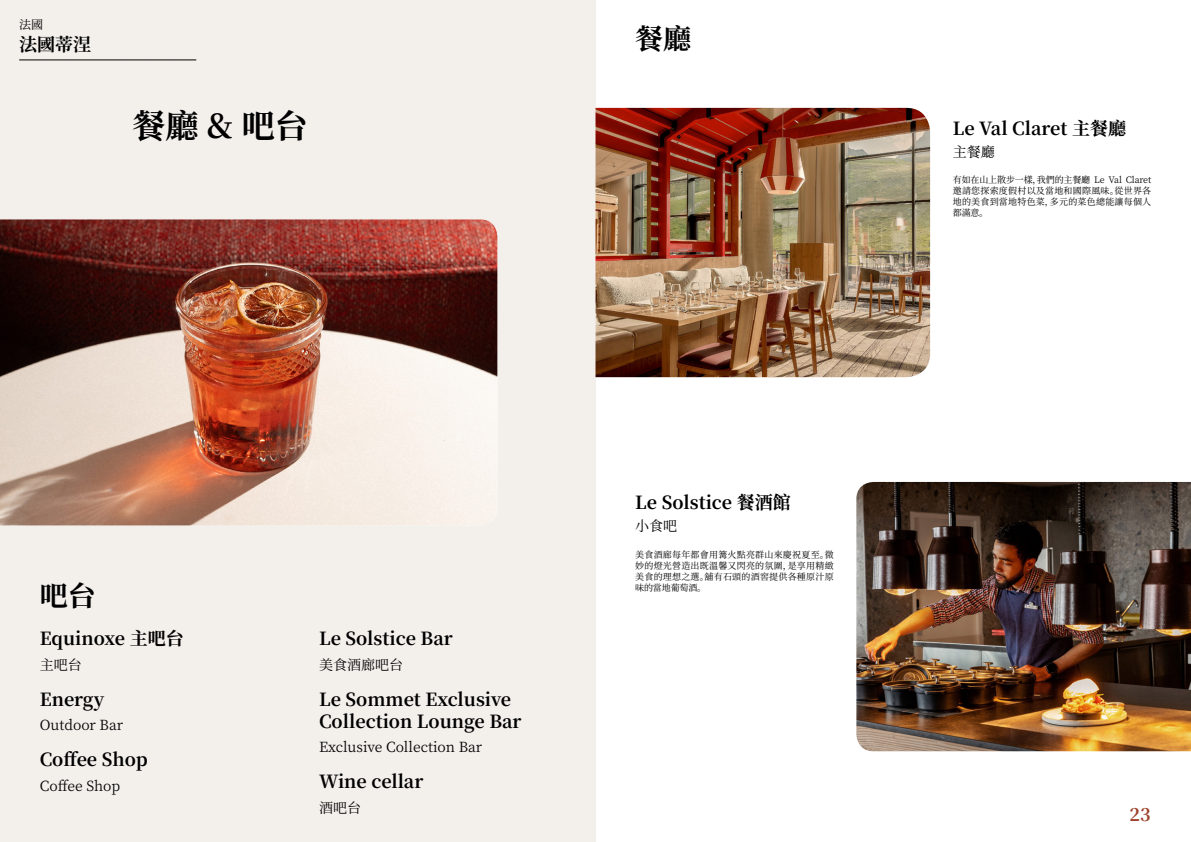
<style>
.page{position:relative;width:1191px;height:842px;background:#fff}
.page>*{position:absolute;margin:0;border:0;box-sizing:border-box;transform-origin:0 0}
.t1{font:700 33px "Noto Serif SC";color:#000}
.t2{font:700 28px "Noto Serif SC";color:#000}
.t3{font:700 18px/22px "Noto Serif SC";color:#000}
.t4{font:700 18px "Noto Serif SC";color:#9d432c}
.t5{font:14px "Noto Serif SC";color:#000}
.t6{font:12px "Noto Serif SC";color:#000}
.t7{font:9px/11px "Noto Serif SC";letter-spacing:.025em;color:#000;text-align:justify}
</style>
<div class="page">
<div style="left:0;top:0;width:595px;height:842px;background:#f3f0ec"></div>
<img style="left:0;top:219px;width:497px;height:306px">
<img style="left:595px;top:108px;width:335px;height:269px">
<img style="left:856px;top:482px;width:335px;height:269px">
<svg style="left:20px;top:60px;width:176px;height:1px"></svg>
<h3 class="t6" style="left:19px;top:17px;width:25px">法國</h3>
<h3 class="t3" style="left:19px;top:33px;width:74px">法國蒂涅</h3>
<h1 class="t1" style="left:133px;top:107px;width:177px">餐廳 &amp; 吧台</h1>
<h2 class="t2" style="left:635px;top:23px;width:57px">餐廳</h2>
<h2 class="t2" style="left:40px;top:580px;width:57px">吧台</h2>
<h3 class="t3" style="left:40px;top:628px;width:146px">Equinoxe 主吧台</h3>
<h3 class="t5" style="left:40px;top:657px;width:43px">主吧台</h3>
<h3 class="t3" style="left:40px;top:688px;width:66px">Energy</h3>
<h3 class="t5" style="left:40px;top:717px;width:85px">Outdoor Bar</h3>
<h3 class="t3" style="left:40px;top:749px;width:110px">Coffee Shop</h3>
<h3 class="t5" style="left:40px;top:778px;width:82px">Coffee Shop</h3>
<h3 class="t3" style="left:319px;top:628px;width:135px">Le Solstice Bar</h3>
<h3 class="t5" style="left:319px;top:657px;width:85px">美食酒廊吧台</h3>
<h3 class="t3" style="left:319px;top:688px;width:204px">Le Sommet Exclusive<br>Collection Lounge Bar</h3>
<h3 class="t5" style="left:319px;top:739px;width:165px">Exclusive Collection Bar</h3>
<h3 class="t3" style="left:319px;top:771px;width:106px">Wine cellar</h3>
<h3 class="t5" style="left:319px;top:800px;width:43px">酒吧台</h3>
<h3 class="t3" style="left:635px;top:492px;width:157px">Le Solstice 餐酒館</h3>
<h3 class="t5" style="left:635px;top:518px;width:43px">小食吧</h3>
<p class="t7" style="left:635px;top:549px;width:200px">美食酒廊每年都會用篝火點亮群山來慶祝夏至。微妙的燈光營造出既溫馨又閃亮的氛圍，是享用精緻美食的理想之選。舖有石頭的酒窖提供各種原汁原味的當地葡萄酒。</p>
<h3 class="t3" style="left:952px;top:118px;width:175px">Le Val Claret 主餐廳</h3>
<h3 class="t5" style="left:952px;top:144px;width:43px">主餐廳</h3>
<p class="t7" style="left:952px;top:175px;width:200px">有如在山上散步一樣，我們的主餐廳 Le Val Claret邀請您探索度假村以及當地和國際風味。從世界各地的美食到當地特色菜，多元的菜色總能讓每個人都滿意。</p>
<h3 class="t4" style="left:1129px;top:804px;width:23px">23</h3>
</div>
